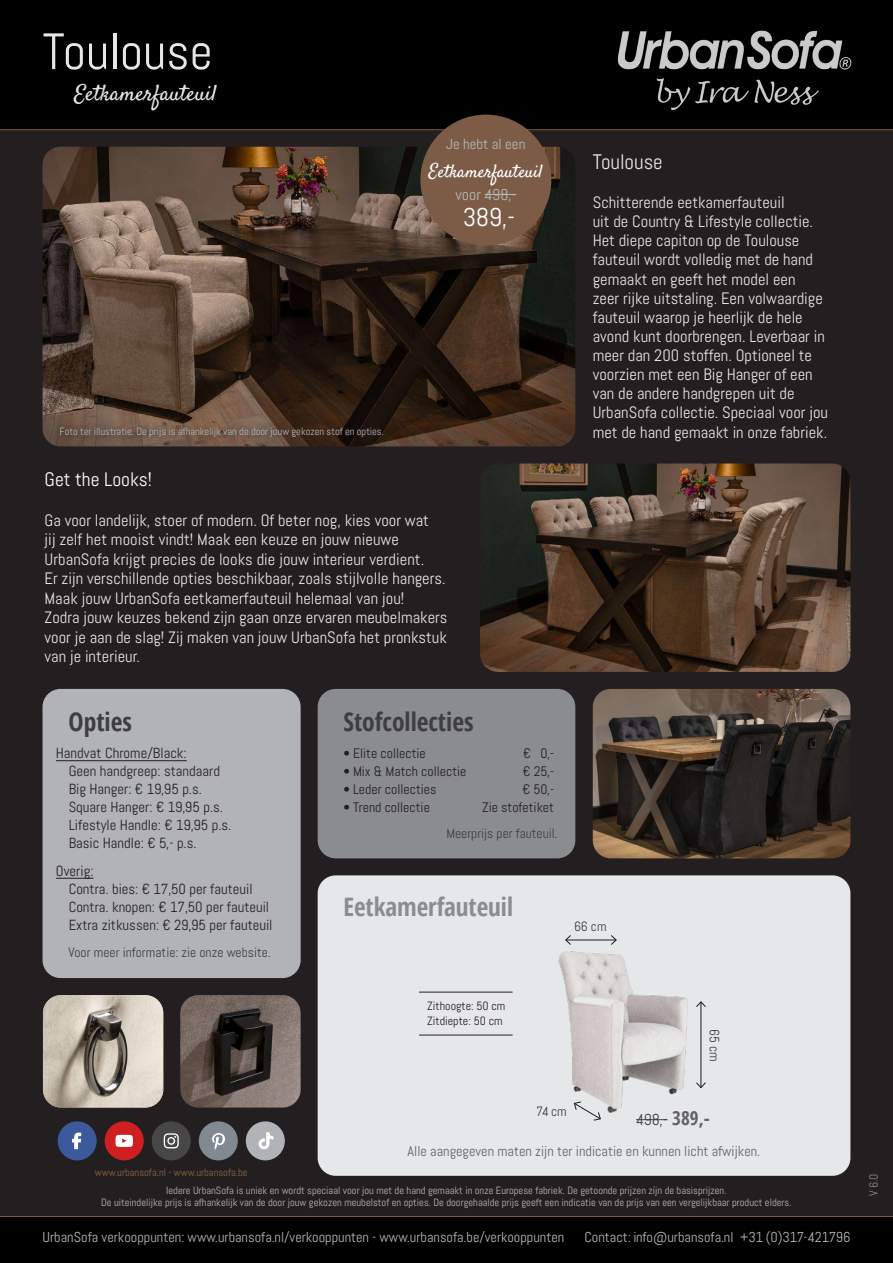
<style>
.page{position:relative;width:893px;height:1263px;background:#231f20}
.page>*{position:absolute;margin:0;border:0;box-sizing:border-box;transform-origin:0 0}
.t1{font:51px "Abel";color:#e6e7e9}
.t2{font:25.65px "Abel";color:#fff}
.t3{font:700 condensed 25.5px "Open Sans";color:#3e3e3f}
.t4{font:700 condensed 25.5px "Open Sans";letter-spacing:-.005em;color:#8a8c8f}
.t5{font:22.2px "Satisfy";color:#e6e7e9}
.t6{font:21px "Abel";color:#e6e7e9}
.t7{font:19.5px "Abel";color:#fff}
.t8{font:18.15px "Satisfy";color:#fff}
.t9{font:16.5px/19px "Abel";color:#e6e7e9}
.t10{font:15.9px "Abel";color:#3e3e3f}
.t11{font:15.6px "Abel";color:#b6b9bb}
.t12{font:14.7px/18.1px "Abel";color:#231f20}
.t13{font:14.55px "Abel";color:#b6b9bb}
.t14{font:14.4px "Abel";color:#b6b9bb}
.t15{font:14.25px "Abel";color:#636366}
.t16{font:13.8px "Abel";color:#231f20}
.t17{font:13.5px "Abel";color:#3e3e3f}
.t18{font:12px/15px "Abel";color:#231f20}
.t19{font:12px "Abel";color:#8a8c8f}
.t20{font:10.5px/12px "Abel";color:#b6b9bb;text-align:center}
.t21{font:10.5px "Abel";color:#8b6748}
.s1{font-family:"Open Sans";font-weight:700;font-stretch:condensed;font-size:19.05px;color:#636366}
</style>
<div class="page">
<div style="left:0;top:0;width:893px;height:130px;background:#000001"></div>
<img style="left:617px;top:30px;width:235px;height:81px">
<hr style="left:0;top:129px;width:893px;height:1px;background:#805c3b">
<div style="left:0;top:1216px;width:893px;height:47px;background:#000001"></div>
<img style="left:43px;top:147px;width:532px;height:299px">
<img style="left:480px;top:463px;width:370px;height:209px">
<div style="left:43px;top:689px;width:258px;height:289px;background:#b2b3b7;border-radius:18px"></div>
<hr style="left:56px;top:760px;width:131px;height:1px;background:#231f20">
<hr style="left:56px;top:878px;width:37px;height:1px;background:#231f20">
<hr style="left:0;top:1216px;width:893px;height:1px;background:#805c3b">
<div style="left:318px;top:875px;width:532px;height:301px;background:#e6e7e9;border-radius:18px"></div>
<hr style="left:419px;top:992px;width:94px;height:1px;background:#231f20">
<hr style="left:419px;top:1035px;width:94px;height:1px;background:#231f20">
<img style="left:558px;top:939px;width:143px;height:182px">
<svg style="left:574px;top:1101px;width:27px;height:20px"></svg>
<hr style="left:701px;top:1002px;width:1px;height:85px;background:#1b1b1b">
<svg style="left:696px;top:1082px;width:10px;height:6px"></svg>
<svg style="left:696px;top:1001px;width:10px;height:6px"></svg>
<hr style="left:566px;top:940px;width:50px;height:1px;background:#1b1b1b">
<svg style="left:565px;top:935px;width:6px;height:10px"></svg>
<svg style="left:611px;top:935px;width:6px;height:10px"></svg>
<hr style="left:636px;top:1119px;width:32px;height:1px;background:#3e3e3f">
<img style="left:593px;top:689px;width:257px;height:169px">
<div style="left:318px;top:689px;width:257px;height:169px;background:#8a8c8f;border-radius:18px"></div>
<div style="left:420px;top:115px;width:131px;height:131px;background:#7c5c47;border-radius:50%"></div>
<hr style="left:485px;top:194px;width:31px;height:1px;background:#b6b9bb">
<svg style="left:53px;top:422px;width:336px;height:22px;background:#5a4537"></svg>
<div style="left:152px;top:1121px;width:39px;height:39px;background:#474747;border-radius:50%"></div>
<svg style="left:164px;top:1133px;width:15px;height:15px"></svg>
<div style="left:199px;top:1121px;width:39px;height:39px;background:#818a91;border-radius:50%"></div>
<svg style="left:212px;top:1133px;width:13px;height:17px"></svg>
<div style="left:105px;top:1121px;width:39px;height:39px;background:#cf1f21;border-radius:50%"></div>
<svg style="left:116px;top:1135px;width:17px;height:12px"></svg>
<div style="left:58px;top:1121px;width:39px;height:39px;background:#3c599b;border-radius:50%"></div>
<svg style="left:72px;top:1133px;width:9px;height:16px"></svg>
<div style="left:246px;top:1121px;width:39px;height:39px;background:#b2b3b7;border-radius:50%"></div>
<svg style="left:259px;top:1132px;width:14px;height:17px"></svg>
<img style="left:43px;top:995px;width:120px;height:112px">
<img style="left:180px;top:995px;width:121px;height:112px">
<h1 class="t1" style="left:43px;top:29px;width:172px">Toulouse</h1>
<h3 class="t5" style="left:74px;top:84px;width:144px">Eetkamerfauteuil</h3>
<p class="t13" style="left:446px;top:138px;width:81px">Je hebt al een</p>
<p class="t8" style="left:429px;top:163px;width:115px">Eetkamerfauteuil</p>
<p class="t11" style="left:455px;top:187px;width:62px">voor 498,-</p>
<h2 class="t2" style="left:463px;top:206px;width:54px">389,-</h2>
<p class="t20" style="left:60px;top:426px;width:326px">Foto ter illustratie. De prijs is afhankelijk van de door jouw gekozen stof en opties.</p>
<p class="t7" style="left:45px;top:470px;width:109px">Get the Looks!</p>
<p class="t9" style="left:45px;top:512px;width:404px">Ga voor landelijk, stoer of modern. Of beter nog, kies voor wat<br>jij zelf het mooist vindt! Maak een keuze en jouw nieuwe UrbanSofa krijgt precies de looks die jouw interieur verdient.<br>Er zijn verschillende opties beschikbaar, zoals stijlvolle hangers.<br>Maak jouw UrbanSofa eetkamerfauteuil helemaal van jou!<br>Zodra jouw keuzes bekend zijn gaan onze ervaren meubelmakers voor je aan de slag! Zij maken van jouw UrbanSofa het pronkstuk van je interieur.</p>
<p class="t6" style="left:593px;top:153px;width:72px">Toulouse</p>
<p class="t9" style="left:593px;top:194px;width:237px">Schitterende eetkamerfauteuil<br>uit de Country &amp; Lifestyle collectie.<br>Het diepe capiton op de Toulouse fauteuil wordt volledig met de hand gemaakt en geeft het model een<br>zeer rijke uitstaling. Een volwaardige fauteuil waarop je heerlijk de hele avond kunt doorbrengen. Leverbaar in meer dan 200 stoffen. Optioneel te voorzien met een Big Hanger of een van de andere handgrepen uit de UrbanSofa collectie. Speciaal voor jou met de hand gemaakt in onze fabriek.</p>
<h3 class="t3" style="left:69px;top:711px;width:65px">Opties</h3>
<p class="t12" style="left:69px;top:745px;width:164px;text-indent:-13px">Handvat Chrome/Black:<br>Geen handgreep: standaard<br>Big Hanger: € 19,95 p.s.<br>Square Hanger: € 19,95 p.s.<br>Lifestyle Handle: € 19,95 p.s.<br>Basic Handle: € 5,- p.s.</p>
<p class="t12" style="left:69px;top:862px;width:205px;text-indent:-13px">Overig:<br>Contra. bies: € 17,50 per fauteuil<br>Contra. knopen: € 17,50 per fauteuil<br>Extra zitkussen: € 29,95 per fauteuil</p>
<p class="t17" style="left:68px;top:946px;width:204px">Voor meer informatie: zie onze website.</p>
<h3 class="t3" style="left:343px;top:711px;width:132px">Stofcollecties</h3>
<p class="t16" style="left:343px;top:747px;width:84px">• Elite collectie</p>
<p class="t16" style="left:523px;top:747px;width:32px">€ 0,-</p>
<p class="t16" style="left:343px;top:765px;width:124px">• Mix &amp; Match collectie</p>
<p class="t16" style="left:523px;top:765px;width:33px">€ 25,-</p>
<p class="t16" style="left:343px;top:783px;width:94px">• Leder collecties</p>
<p class="t16" style="left:522px;top:783px;width:33px">€ 50,-</p>
<p class="t16" style="left:343px;top:801px;width:88px">• Trend collectie</p>
<p class="t16" style="left:482px;top:801px;width:73px">Zie stofetiket</p>
<p class="t17" style="left:446px;top:827px;width:112px">Meerprijs per fauteuil.</p>
<h3 class="t4" style="left:343px;top:897px;width:171px">Eetkamerfauteuil</h3>
<p class="t17" style="left:574px;top:920px;width:34px">66 cm</p>
<p class="t18" style="left:427px;top:999px;width:80px">Zithoogte: 50 cm<br>Zitdiepte: 50 cm</p>
<p class="t17" style="left:536px;top:1105px;width:32px">74 cm</p>
<p class="t17" style="left:720px;top:1029px;width:34px;rotate:90deg">65 cm</p>
<p class="t10" style="left:636px;top:1112px;width:75px">498,- <span class="s1">389,-</span></p>
<p class="t21" style="left:95px;top:1167px;width:154px">www.urbansofa.nl - www.urbansofa.be</p>
<p class="t15" style="left:408px;top:1145px;width:354px">Alle aangegeven maten zijn ter indicatie en kunnen licht afwijken.</p>
<p class="t20" style="left:101px;top:1184px;width:692px">Iedere UrbanSofa is uniek en wordt speciaal voor jou met de hand gemaakt in onze Europese fabriek. De getoonde prijzen zijn de basisprijzen.<br>De uiteindelijke prijs is afhankelijk van de door jouw gekozen meubelstof en opties. De doorgehaalde prijs geeft een indicatie van de prijs van een vergelijkbaar product elders.</p>
<p class="t14" style="left:43px;top:1231px;width:523px">UrbanSofa verkooppunten: www.urbansofa.nl/verkooppunten - www.urbansofa.be/verkooppunten</p>
<p class="t14" style="left:585px;top:1231px;width:267px">Contact: info@urbansofa.nl +31 (0)317-421796</p>
<p class="t19" style="left:868px;top:1196px;width:24px;rotate:-90deg">V 6.0</p>
</div>
